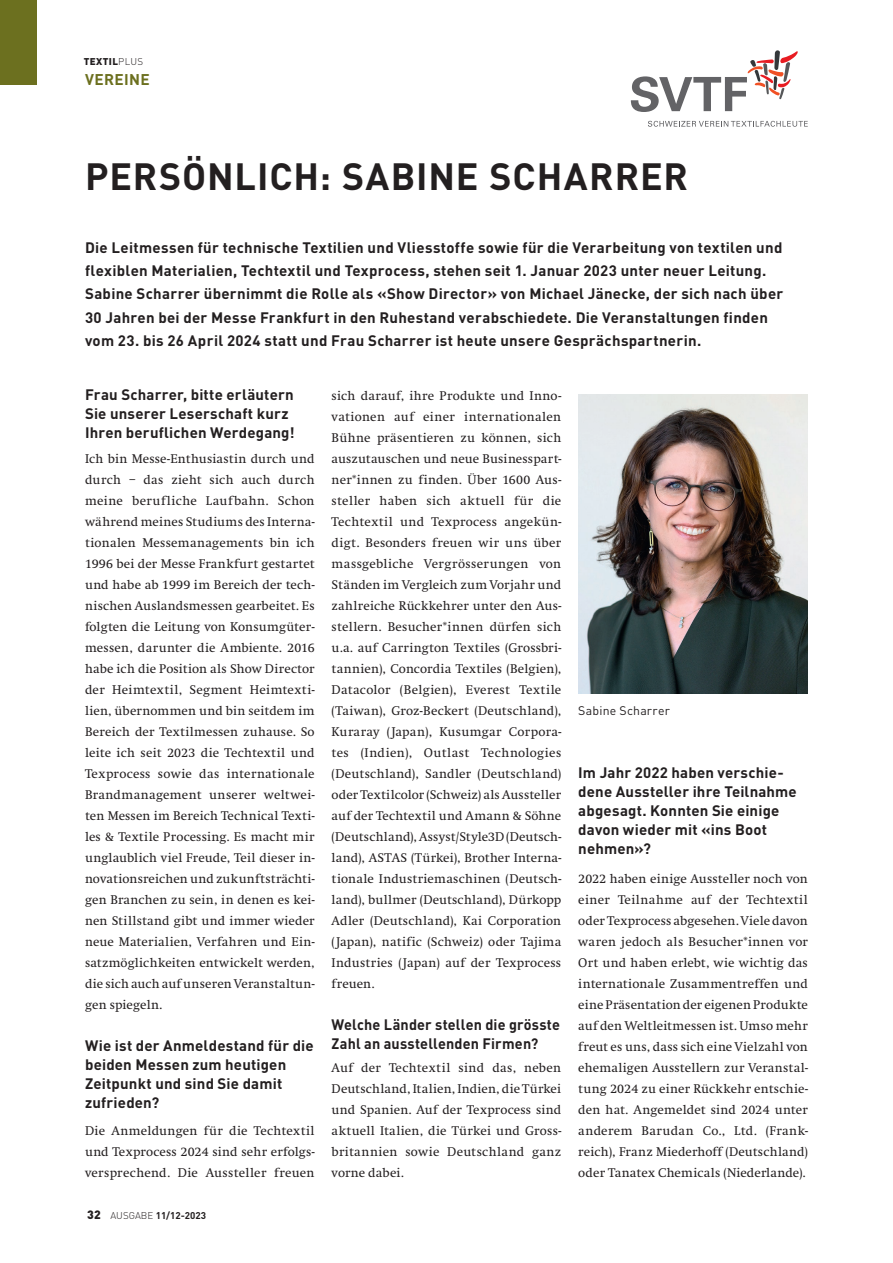
<style>
.page{position:relative;width:893px;height:1263px;background:#fff}
.page>*{position:absolute;margin:0;border:0;box-sizing:border-box;transform-origin:0 0}
.t1{font:700 37.5px "DIN";letter-spacing:.025em;color:#231f20}
.t2{font:700 15.3px "DIN";letter-spacing:.02em;color:#6c701f}
.t3{font:700 15px/19.2px "DIN";letter-spacing:.015em;color:#231f20}
.t4{font:700 15px/19.2px "DIN";letter-spacing:.015em;color:#231f20;scale:.96 1}
.t5{font:13.2px/21px "Swift";letter-spacing:.015em;color:#231f20;text-align:justify}
.t6{font:12.3px "DIN";letter-spacing:.015em;color:#231f20}
.t7{font:700 9.75px "DIN";color:#231f20}
.t8{font:900 9.75px "DIN";letter-spacing:.03em;color:#231f20}
.s1{font-weight:300}
.s2{font-weight:900;font-size:12px}
</style>
<div class="page">
<div style="left:0;top:0;width:37px;height:85px;background:#6c701f"></div>
<svg style="left:648px;top:121px;width:160px;height:6px"></svg>
<svg style="left:631px;top:50px;width:167px;height:62px"></svg>
<img style="left:578px;top:394px;width:230px;height:300px">
<p class="t8" style="left:84px;top:54px;width:61px">TEXTIL<span class="s1">PLUS</span></p>
<p class="t2" style="left:85px;top:69px;width:66px">VEREINE</p>
<h1 class="t1" style="left:85px;top:152px;width:605px">PERSÖNLICH: SABINE SCHARRER</h1>
<p class="t3" style="left:85px;top:235px;width:700px;line-height:23.2px">Die Leitmessen für technische Textilien und Vliesstoffe sowie für die Verarbeitung von textilen und flexiblen Materialien, Techtextil und Texprocess, stehen seit 1. Januar 2023 unter neuer Leitung.<br>Sabine Scharrer übernimmt die Rolle als «Show Director» von Michael Jänecke, der sich nach über 30 Jahren bei der Messe Frankfurt in den Ruhestand verabschiedete. Die Veranstaltungen finden vom 23. bis 26 April 2024 statt und Frau Scharrer ist heute unsere Gesprächspartnerin.</p>
<p class="t3" style="left:85px;top:384px;width:211px">Frau Scharrer, bitte erläutern<br>Sie unserer Leserschaft kurz<br>Ihren beruflichen Werdegang!</p>
<p class="t5" style="left:85px;top:448px;width:231px">Ich bin Messe-Enthusiastin durch und durch – das zieht sich auch durch meine berufliche Laufbahn. Schon während meines Studiums des Interna&shy;tionalen Messemanagements bin ich 1996 bei der Messe Frankfurt gestartet und habe ab 1999 im Bereich der tech&shy;nischen Auslandsmessen gearbeitet. Es folgten die Leitung von Konsumgüter&shy;messen, darunter die Ambiente. 2016 habe ich die Position als Show Director der Heimtextil, Segment Heimtexti&shy;lien, übernommen und bin seitdem im Bereich der Textilmessen zuhause. So leite ich seit 2023 die Techtextil und Texprocess sowie das internationale Brandmanagement unserer weltwei&shy;ten Messen im Bereich Technical Texti&shy;les &amp; Textile Processing. Es macht mir unglaublich viel Freude, Teil dieser in&shy;novationsreichen und zukunftsträchti&shy;gen Branchen zu sein, in denen es kei&shy;nen Stillstand gibt und immer wieder neue Materialien, Verfahren und Ein&shy;satzmöglichkeiten entwickelt werden, die sich auch auf unseren Veranstaltun&shy;gen spiegeln.</p>
<p class="t3" style="left:85px;top:1035px;width:230px">Wie ist der Anmeldestand für die beiden Messen zum heutigen<br>Zeitpunkt und sind Sie damit zufrieden?</p>
<p class="t5" style="left:85px;top:1120px;width:231px">Die Anmeldungen für die Techtextil und Texprocess 2024 sind sehr erfolgs&shy;versprechend. Die Aussteller freuen</p>
<p class="t7" style="left:87px;top:1209px;width:120px"><span class="s2">32</span> <span class="s1">AUSGABE</span> 11/12-2023</p>
<p class="t5" style="left:332px;top:385px;width:231px">sich darauf, ihre Produkte und Inno&shy;vationen auf einer internationalen Bühne präsentieren zu können, sich auszutauschen und neue Businesspart&shy;ner*innen zu finden. Über 1600 Aus&shy;steller haben sich aktuell für die Techtextil und Texprocess angekün&shy;digt. Besonders freuen wir uns über massgebliche Vergrösserungen von Ständen im Vergleich zum Vorjahr und zahlreiche Rückkehrer unter den Aus&shy;stellern. Besucher*innen dürfen sich u.a. auf Carrington Textiles (Grossbri&shy;tannien), Concordia Textiles (Belgien), Datacolor (Belgien), Everest Textile (Taiwan), Groz-Beckert (Deutschland), Kuraray (Japan), Kusumgar Corpora&shy;tes (Indien), Outlast Technologies (Deutschland), Sandler (Deutschland) oder Textilcolor (Schweiz) als Aussteller auf der Techtextil und Amann &amp; Söhne (Deutschland), Assyst/Style3D (Deutsch&shy;land), ASTAS (Türkei), Brother Interna&shy;tionale Industriemaschinen (Deutsch&shy;land), bullmer (Deutschland), Dürkopp Adler (Deutschland), Kai Corporation (Japan), natific (Schweiz) oder Tajima Industries (Japan) auf der Texprocess freuen.</p>
<p class="t4" style="left:332px;top:1014px;width:239px">Welche Länder stellen die grösste<br>Zahl an ausstellenden Firmen?</p>
<p class="t5" style="left:332px;top:1057px;width:231px">Auf der Techtextil sind das, neben Deutschland, Italien, Indien, die Türkei und Spanien. Auf der Texprocess sind aktuell Italien, die Türkei und Gross&shy;britannien sowie Deutschland ganz vorne dabei.</p>
<p class="t6" style="left:578px;top:703px;width:93px">Sabine Scharrer</p>
<p class="t3" style="left:578px;top:762px;width:220px">Im Jahr 2022 haben verschie&shy;dene Aussteller ihre Teilnahme abgesagt. Konnten Sie einige davon wieder mit «ins Boot nehmen»?</p>
<p class="t5" style="left:578px;top:868px;width:231px">2022 haben einige Aussteller noch von einer Teilnahme auf der Techtextil oder Texprocess abgesehen. Viele davon waren jedoch als Besucher*innen vor Ort und haben erlebt, wie wichtig das internationale Zusammentreffen und eine Präsentation der eigenen Produkte auf den Weltleitmessen ist. Umso mehr freut es uns, dass sich eine Vielzahl von ehemaligen Ausstellern zur Veranstal&shy;tung 2024 zu einer Rückkehr entschie&shy;den hat. Angemeldet sind 2024 unter anderem Barudan Co., Ltd. (Frank&shy;reich), Franz Miederhoff (Deutschland) oder Tanatex Chemicals (Niederlande).</p>
</div>
